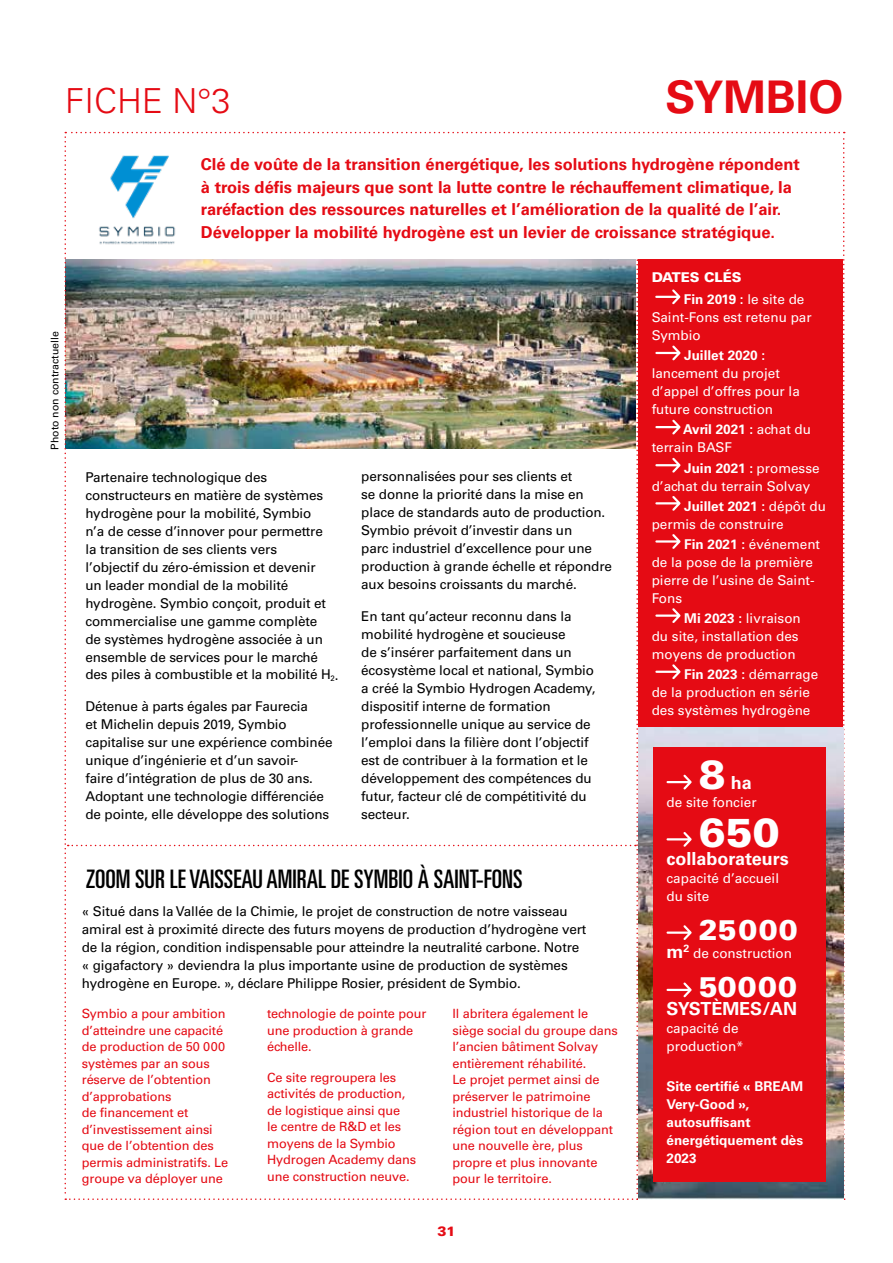
<style>
.page{position:relative;width:893px;height:1263px;background:#fff}
.page>*{position:absolute;margin:0;border:0;box-sizing:border-box;transform-origin:0 0}
.t1{font:700 45px "Univers LT Std";color:#e50b14}
.t2{font:900 40.5px "Univers LT Std";color:#fff}
.t3{font:300 34.5px "Univers LT Std";color:#e50b14}
.t4{font:900 28.5px "Univers LT Std";letter-spacing:.04em;color:#fff}
.t5{font:ultra-condensed 25.5px "Univers";color:#000}
.t6{font:700 18px "Univers LT Std";color:#fff}
.t7{font:700 16.5px/22.5px "Univers LT Std";color:#e50b14}
.t8{font:13.5px/18px "Univers LT Std";letter-spacing:-.01em;color:#000}
.t9{font:13.5px/18px "Univers LT Std";color:#fff}
.t10{font:700 13.5px/18px "Univers LT Std";color:#fff}
.t11{font:900 13.5px/22.2px "Univers LT Std";color:#fff}
.t12{font:900 13.5px "Univers LT Std";color:#e50b14}
.t13{font:12.75px/16.5px "Univers LT Std";letter-spacing:-.01em;color:#e50b14}
.t14{font:10.5px "Univers LT Std";color:#000}
.s1{font-weight:700}
.s2{font-weight:400}
.s3{font-weight:700;font-size:18px}
</style>
<div class="page">
<img style="left:65px;top:132px;width:780px;height:1068px">
<h3 class="t3" style="left:65px;top:80px;width:167px">FICHE N°3</h3>
<h1 class="t1" style="left:666px;top:71px;width:179px">SYMBIO</h1>
<p class="t14" style="left:49px;top:450px;width:120px;rotate:-90deg">Photo non contractuelle</p>
<p class="t7" style="left:201px;top:153px;width:600px">Clé de voûte de la transition énergétique, les solutions hydrogène répondent à trois défis majeurs que sont la lutte contre le réchauffement climatique, la raréfaction des ressources naturelles et l’amélioration de la qualité de l’air.<br>Développer la mobilité hydrogène est un levier de croissance stratégique.</p>
<p class="t8" style="left:85px;top:468px;width:255px">Partenaire technologique des constructeurs en matière de systèmes hydrogène pour la mobilité, Symbio<br>n’a de cesse d’innover pour permettre<br>la transition de ses clients vers<br>l’objectif du zéro-émission et devenir<br>un leader mondial de la mobilité hydrogène. Symbio conçoit, produit et commercialise une gamme complète<br>de systèmes hydrogène associée à un ensemble de services pour le marché des piles à combustible et la mobilité H<sub>2</sub>.</p>
<p class="t8" style="left:85px;top:698px;width:249px">Détenue à parts égales par Faurecia<br>et Michelin depuis 2019, Symbio capitalise sur une expérience combinée unique d’ingénierie et d’un savoir-<br>faire d’intégration de plus de 30 ans.<br>Adoptant une technologie différenciée de pointe, elle développe des solutions</p>
<p class="t8" style="left:361px;top:468px;width:252px">personnalisées pour ses clients et<br>se donne la priorité dans la mise en place de standards auto de production.<br>Symbio prévoit d’investir dans un<br>parc industriel d’excellence pour une production à grande échelle et répondre aux besoins croissants du marché.</p>
<p class="t8" style="left:361px;top:608px;width:236px">En tant qu’acteur reconnu dans la mobilité hydrogène et soucieuse<br>de s’insérer parfaitement dans un écosystème local et national, Symbio a créé la Symbio Hydrogen Academy, dispositif interne de formation professionnelle unique au service de l’emploi dans la filière dont l’objectif est de contribuer à la formation et le développement des compétences du futur, facteur clé de compétitivité du secteur.</p>
<h3 class="t5" style="left:86px;top:864px;width:438px">ZOOM SUR LE VAISSEAU AMIRAL DE SYMBIO À SAINT-FONS</h3>
<p class="t8" style="left:82px;top:902px;width:506px">« Situé dans la Vallée de la Chimie, le projet de construction de notre vaisseau amiral est à proximité directe des futurs moyens de production d’hydrogène vert de la région, condition indispensable pour atteindre la neutralité carbone. Notre « gigafactory » deviendra la plus importante usine de production de systèmes hydrogène en Europe. », déclare Philippe Rosier, président de Symbio.</p>
<p class="t13" style="left:82px;top:1006px;width:148px">Symbio a pour ambition d’atteindre une capacité de production de 50 000 systèmes par an sous réserve de l’obtention d’approbations<br>de financement et d’investissement ainsi que de l’obtention des permis administratifs. Le groupe va déployer une</p>
<p class="t13" style="left:267px;top:1006px;width:161px">technologie de pointe pour une production à grande échelle.</p>
<p class="t13" style="left:267px;top:1069px;width:150px">Ce site regroupera les activités de production, de logistique ainsi que<br>le centre de R&amp;D et les moyens de la Symbio<br>Hydrogen Academy dans une construction neuve.</p>
<p class="t13" style="left:452px;top:1005px;width:167px">Il abritera également le siège social du groupe dans l’ancien bâtiment Solvay entièrement réhabilité.<br>Le projet permet ainsi de préserver le patrimoine industriel historique de la région tout en développant une nouvelle ère, plus propre et plus innovante pour le territoire.</p>
<p class="t12" style="left:437px;top:1223px;width:20px">31</p>
<p class="t11" style="left:684px;top:266px;width:122px;text-indent:-32px">DATES CLÉS<br><span class="s1">Fin 2019 :</span> <span class="s2">le site de</span></p>
<p class="t9" style="left:652px;top:308px;width:161px">Saint-Fons est retenu par<br>Symbio</p>
<p class="t10" style="left:684px;top:347px;width:83px">Juillet 2020 :</p>
<p class="t9" style="left:652px;top:365px;width:150px">lancement du projet d’appel d’offres pour la future construction</p>
<p class="t9" style="left:652px;top:421px;width:161px;text-indent:32px"><span class="s1">Avril 2021 :</span> achat du terrain BASF</p>
<p class="t9" style="left:652px;top:459px;width:169px;text-indent:32px"><span class="s1">Juin 2021 :</span> promesse d’achat du terrain Solvay</p>
<p class="t9" style="left:652px;top:497px;width:176px;text-indent:32px"><span class="s1">Juillet 2021 :</span> dépôt du permis de construire</p>
<p class="t9" style="left:652px;top:535px;width:170px;text-indent:33px"><span class="s1">Fin 2021 :</span> événement de la pose de la première pierre de l’usine de Saint-<br>Fons</p>
<p class="t9" style="left:652px;top:609px;width:151px;text-indent:33px"><span class="s1">Mi 2023 :</span> livraison du site, installation des moyens de production</p>
<p class="t9" style="left:652px;top:665px;width:168px;text-indent:33px"><span class="s1">Fin 2023 :</span> démarrage de la production en série des systèmes hydrogène</p>
<h2 class="t2" style="left:699px;top:749px;width:29px">8</h2>
<h3 class="t6" style="left:731px;top:772px;width:23px">ha</h3>
<p class="t9" style="left:667px;top:794px;width:92px">de site foncier</p>
<h2 class="t2" style="left:699px;top:807px;width:83px">650</h2>
<h3 class="t6" style="left:667px;top:848px;width:124px">collaborateurs</h3>
<p class="t9" style="left:666px;top:869px;width:114px">capacité d’accueil du site</p>
<h3 class="t4" style="left:699px;top:912px;width:101px">25000</h3>
<p class="t9" style="left:666px;top:944px;width:127px"><span class="s3">m</span><sup>2</sup> de construction</p>
<h3 class="t4" style="left:699px;top:969px;width:100px">50000</h3>
<h3 class="t6" style="left:667px;top:998px;width:132px">SYSTÈMES/AN</h3>
<p class="t9" style="left:666px;top:1019px;width:79px">capacité de production*</p>
<p class="t10" style="left:666px;top:1077px;width:138px">Site certifié « BREAM<br>Very-Good », autosuffisant énergétiquement dès<br>2023</p>
</div>
